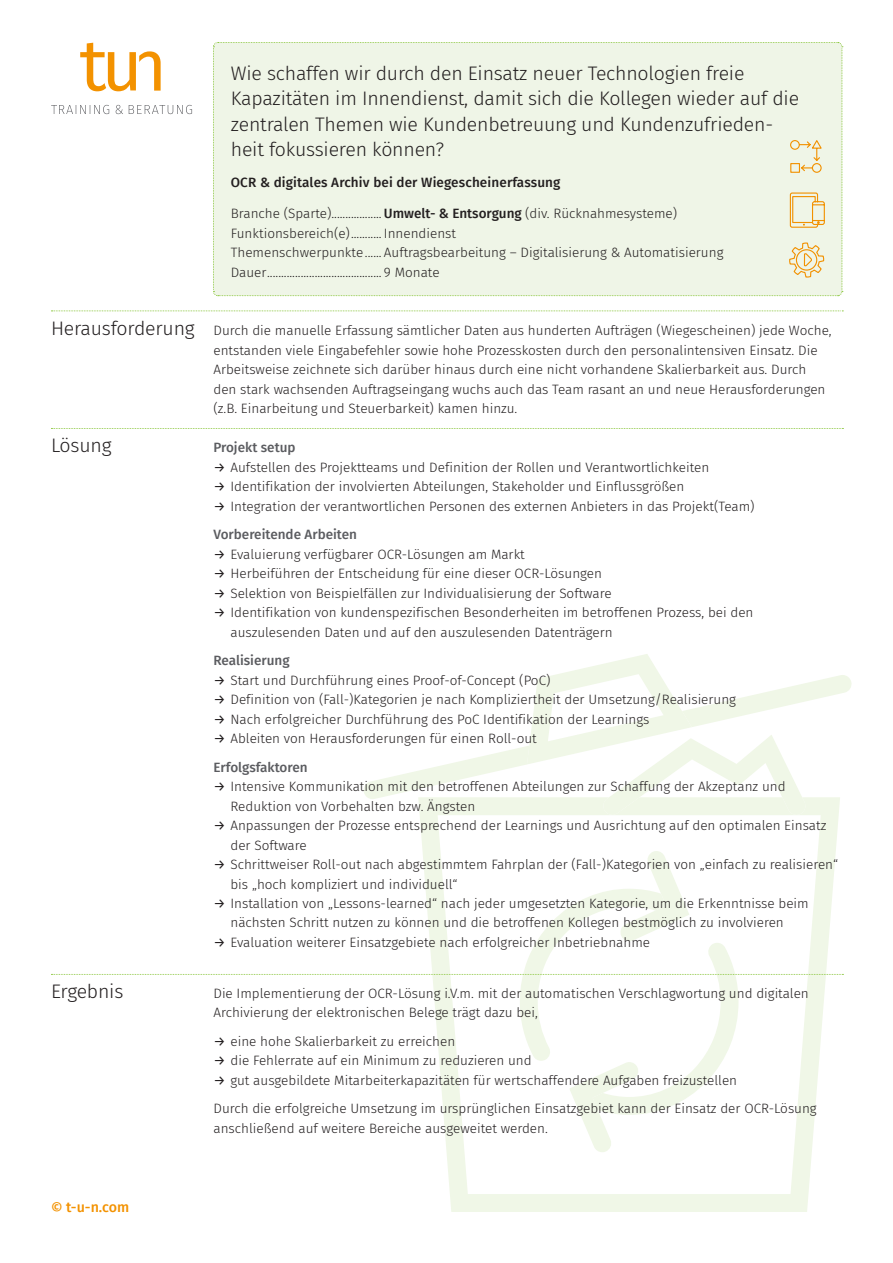
<style>
.page{position:relative;width:893px;height:1263px;background:#fff}
.page>*{position:absolute;margin:0;border:0;box-sizing:border-box;transform-origin:0 0}
.t1{font:300 19.5px/25.5px "Fira Sans";letter-spacing:-.01em;color:#231f20}
.t2{font:500 14.25px "Fira Sans";color:#f39200}
.t3{font:300 13.5px/19.5px "Fira Sans";color:#231f20}
.t4{font:500 13.5px "Fira Sans";letter-spacing:.01em;color:#231f20}
.t5{font:500 13.5px "Fira Sans";color:#5b5c60}
.s1{font-weight:500}
.s2{font-weight:400}
.s3{font-weight:500;color:#5b5c60}
</style>
<div class="page">
<svg style="left:364px;top:675px;width:488px;height:124px"></svg>
<svg style="left:418px;top:797px;width:422px;height:415px"></svg>
<svg style="left:527px;top:654px;width:280px;height:161px"></svg>
<svg style="left:51px;top:310px;width:792px;height:1px"></svg>
<svg style="left:51px;top:428px;width:792px;height:1px"></svg>
<svg style="left:51px;top:851px;width:792px;height:301px"></svg>
<svg style="left:80px;top:43px;width:81px;height:48px"></svg>
<svg style="left:51px;top:105px;width:141px;height:9px"></svg>
<div style="left:213px;top:42px;width:630px;height:254px;background:#eff5e7"></div>
<h1 class="t1" style="left:51px;top:315px;width:145px">Herausforderung</h1>
<h1 class="t1" style="left:51px;top:433px;width:62px">Lösung</h1>
<h1 class="t1" style="left:51px;top:978px;width:74px">Ergebnis</h1>
<h1 class="t1" style="left:231px;top:60px;width:570px">Wie schaffen wir durch den Einsatz neuer Technologien freie Kapazitäten im Innendienst, damit sich die Kollegen wieder auf die zentralen Themen wie Kundenbetreuung und Kundenzufrieden&shy;heit fokussieren können?</h1>
<p class="t4" style="left:231px;top:171px;width:331px">OCR &amp; digitales Archiv bei der Wiegescheinerfassung</p>
<p class="t3" style="left:231px;top:203px;width:494px">Branche (Sparte).................. <span class="s1">Umwelt- &amp; Entsorgung</span> (div. Rücknahmesysteme)<br>Funktionsbereich(e)........... Innendienst<br>Themenschwerpunkte...... Auftragsbearbeitung – Digitalisierung &amp; Automatisierung Dauer......................................... 9 Monate</p>
<p class="t3" style="left:213px;top:320px;width:620px">Durch die manuelle Erfassung sämtlicher Daten aus hunderten Aufträgen (Wiegescheinen) jede Woche, entstanden viele Eingabefehler sowie hohe Prozesskosten durch den personalintensiven Einsatz. Die Arbeitsweise zeichnete sich darüber hinaus durch eine nicht vorhandene Skalierbarkeit aus. Durch den stark wachsenden Auftragseingang wuchs auch das Team rasant an und neue Herausforderungen (z.B. Einarbeitung und Steuerbarkeit) kamen hinzu.</p>
<p class="t5" style="left:213px;top:436px;width:84px">Projekt setup</p>
<p class="t3" style="left:213px;top:457px;width:497px"><span class="s2">→</span> Aufstellen des Projektteams und Definition der Rollen und Verantwortlichkeiten</p>
<p class="t3" style="left:213px;top:476px;width:472px"><span class="s2">→</span> Identifikation der involvierten Abteilungen, Stakeholder und Einflussgrößen</p>
<p class="t3" style="left:213px;top:491px;width:543px;line-height:28.5px"><span class="s2">→</span> Integration der verantwortlichen Personen des externen Anbieters in das Projekt(Team)<br><span class="s3">Vorbereitende Arbeiten</span></p>
<p class="t3" style="left:213px;top:544px;width:313px"><span class="s2">→</span> Evaluierung verfügbarer OCR-Lösungen am Markt</p>
<p class="t3" style="left:213px;top:563px;width:390px"><span class="s2">→</span> Herbeiführen der Entscheidung für eine dieser OCR-Lösungen</p>
<p class="t3" style="left:213px;top:583px;width:400px"><span class="s2">→</span> Selektion von Beispielfällen zur Individualisierung der Software</p>
<p class="t3" style="left:230px;top:602px;width:524px;text-indent:-17px"><span class="s2">→</span> Identifikation von kundenspezifischen Besonderheiten im betroffenen Prozess, bei den auszulesenden Daten und auf den auszulesenden Datenträgern</p>
<p class="t5" style="left:213px;top:649px;width:78px">Realisierung</p>
<p class="t3" style="left:213px;top:670px;width:338px"><span class="s2">→</span> Start und Durchführung eines Proof-of-Concept (PoC)</p>
<p class="t3" style="left:213px;top:689px;width:524px"><span class="s2">→</span> Definition von (Fall-)Kategorien je nach Kompliziertheit der Umsetzung/Realisierung</p>
<p class="t3" style="left:213px;top:709px;width:437px"><span class="s2">→</span> Nach erfolgreicher Durchführung des PoC Identifikation der Learnings</p>
<p class="t3" style="left:213px;top:724px;width:325px;line-height:28.5px"><span class="s2">→</span> Ableiten von Herausforderungen für einen Roll-out<br><span class="s3">Erfolgsfaktoren</span></p>
<p class="t3" style="left:230px;top:776px;width:557px;text-indent:-17px"><span class="s2">→</span> Intensive Kommunikation mit den betroffenen Abteilungen zur Schaffung der Akzeptanz und<br>Reduktion von Vorbehalten bzw. Ängsten</p>
<p class="t3" style="left:230px;top:815px;width:597px;text-indent:-17px"><span class="s2">→</span> Anpassungen der Prozesse entsprechend der Learnings und Ausrichtung auf den optimalen Einsatz der Software</p>
<p class="t3" style="left:230px;top:854px;width:609px;text-indent:-17px"><span class="s2">→</span> Schrittweiser Roll-out nach abgestimmtem Fahrplan der (Fall-)Kategorien von „einfach zu realisieren“ bis „hoch kompliziert und individuell“</p>
<p class="t3" style="left:213px;top:893px;width:597px;text-align:center"><span class="s2">→</span> Installation von „Lessons-learned“ nach jeder umgesetzten Kategorie, um die Erkenntnisse beim nächsten Schritt nutzen zu können und die betroffenen Kollegen bestmöglich zu involvieren</p>
<p class="t3" style="left:213px;top:932px;width:438px"><span class="s2">→</span> Evaluation weiterer Einsatzgebiete nach erfolgreicher Inbetriebnahme</p>
<p class="t3" style="left:213px;top:983px;width:597px">Die Implementierung der OCR-Lösung i.V.m. mit der automatischen Verschlagwortung und digitalen<br>Archivierung der elektronischen Belege trägt dazu bei,</p>
<p class="t3" style="left:213px;top:1031px;width:243px"><span class="s2">→</span> eine hohe Skalierbarkeit zu erreichen</p>
<p class="t3" style="left:213px;top:1051px;width:320px"><span class="s2">→</span> die Fehlerrate auf ein Minimum zu reduzieren und</p>
<p class="t3" style="left:213px;top:1066px;width:605px;line-height:28.5px"><span class="s2">→</span> gut ausgebildete Mitarbeiterkapazitäten für wertschaffendere Aufgaben freizustellen<br>Durch die erfolgreiche Umsetzung im ursprünglichen Einsatzgebiet kann der Einsatz der OCR-Lösung</p>
<p class="t3" style="left:213px;top:1118px;width:336px">anschließend auf weitere Bereiche ausgeweitet werden.</p>
<p class="t2" style="left:51px;top:1195px;width:80px">© t-u-n.com</p>
</div>
